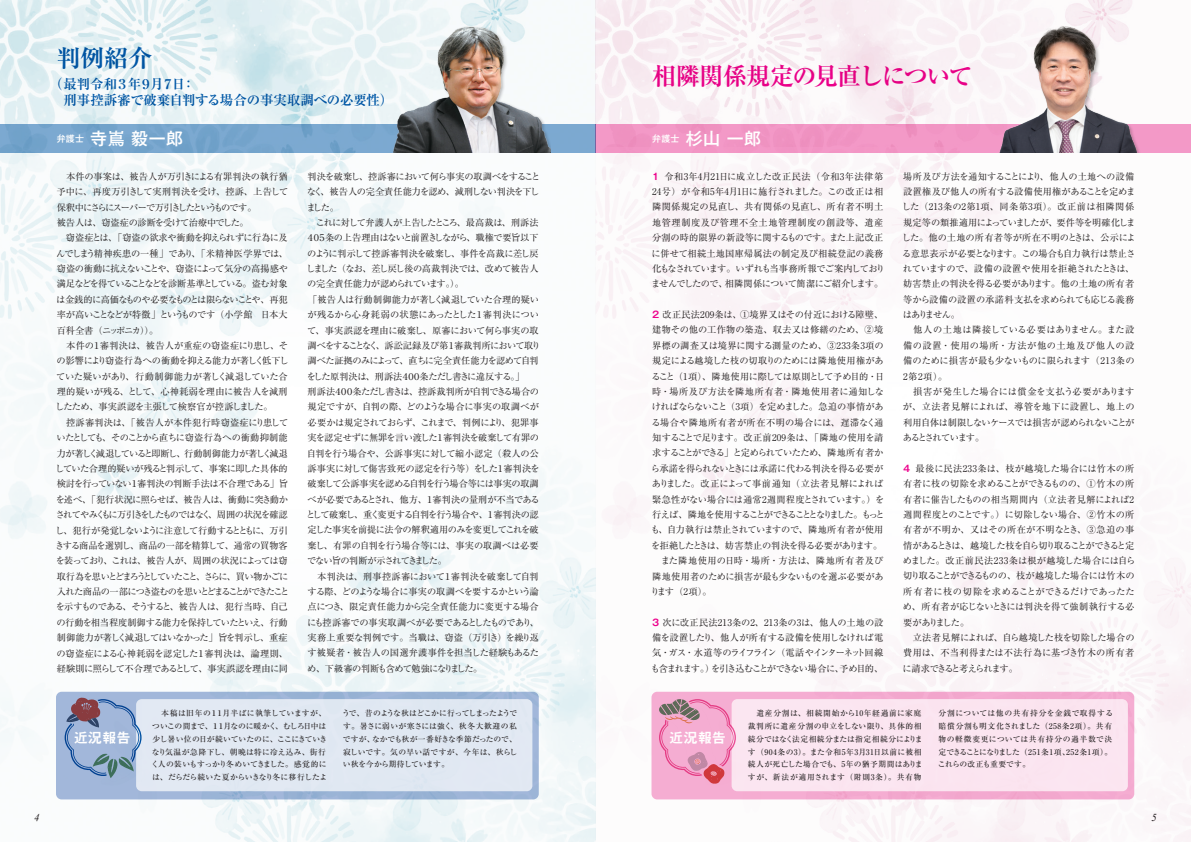
<style>
.page{position:relative;width:1191px;height:842px;background:#fff}
.page>*{position:absolute;margin:0;border:0;box-sizing:border-box;transform-origin:0 0}
.t1{font:700 24.1px "Ryumin Pro";letter-spacing:-.05em;color:#ed028c}
.t2{font:700 24.1px "Ryumin Pro";color:#015aaa}
.t3{font:500 17px "Gothic MB101 Pro";letter-spacing:.025em;color:#fff}
.t4{font:14.2px "Midashi Go Pro MB31";color:#fff}
.t5{font:700 13.5px/15.6px "Ryumin Pro";letter-spacing:-.02em;color:#015aaa}
.t6{font:italic 10.6px "Times New Roman";color:#231f20}
.t7{font:9.2px/15.4px "Ryumin Pro";letter-spacing:-.035em;color:#231f20}
.t8{font:9.2px/15.4px "Ryumin Pro";letter-spacing:-.06em;color:#231f20}
.t9{font:9.2px/15.4px "Ryumin Pro";letter-spacing:-.015em;color:#231f20}
.t10{font:9.2px/15.4px "Ryumin Pro";color:#231f20}
.t11{font:9.2px/15.4px "Ryumin Pro";letter-spacing:-.01em;color:#231f20}
.t12{font:9.2px/15.4px "Ryumin Pro";letter-spacing:.02em;color:#231f20}
.t13{font:500 7.8px/12.8px "Ryumin Pro";letter-spacing:.02em;color:#231f20;text-align:justify}
.t14{font:500 7.8px/12.8px "Ryumin Pro";letter-spacing:.06em;color:#231f20}
.t15{font:500 7.8px/12.8px "Ryumin Pro";letter-spacing:-.01em;color:#231f20}
.s1{font-family:"Gothic MB101 Pro De";font-weight:700;color:#ed028c}
</style>
<div class="page">
<img style="left:0;top:0;width:1132px;height:124px">
<div style="left:651px;top:692px;width:483px;height:107px;background:#f5add2;border-radius:6px"></div>
<div style="left:731px;top:699px;width:396px;height:92px;background:#fbe5f0;border-radius:6px"></div>
<div style="left:56px;top:692px;width:483px;height:107px;background:linear-gradient(to right,#a1b6d9,#99b3d5);border-radius:6px"></div>
<div style="left:136px;top:699px;width:396px;height:92px;background:#e1e8f2;border-radius:6px"></div>
<svg style="left:0;top:124px;width:595px;height:29px;background:#77a5cd"></svg>
<div style="left:595px;top:124px;width:596px;height:29px;background:#f398c7"></div>
<img style="left:391px;top:26px;width:159px;height:127px">
<div style="left:992px;top:25px;width:159px;height:128px;background:#231f20;opacity:.3"></div>
<img style="left:992px;top:25px;width:154px;height:128px">
<svg style="left:659px;top:699px;width:77px;height:85px"></svg>
<svg style="left:65px;top:697px;width:76px;height:85px;background:#93a4c3"></svg>
<h1 class="t2" style="left:57px;top:39px;width:97px">判例紹介</h1>
<h3 class="t5" style="left:64px;top:75px;width:331px;text-indent:-14px">（最判令和３年９月７日：<br>刑事控訴審で破棄自判する場合の事実取調べの必要性）</h3>
<h1 class="t1" style="left:652px;top:57px;width:322px">相隣関係規定の見直しについて</h1>
<h2 class="t3" style="left:57px;top:124px;width:128px"><sup>弁護士</sup> 寺嶌 毅一郎</h2>
<h2 class="t3" style="left:652px;top:124px;width:110px"><sup>弁護士</sup> 杉山 一郎</h2>
<p class="t8" style="left:55px;top:168px;width:236px">　本件の事案は、被告人が万引きによる有罪判決の執行猶予中に、再度万引きして実刑判決を受け、控訴、上告して保釈中にさらにスーパーで万引きしたというものです。<br>被告人は、窃盗症の診断を受けて治療中でした。<br>　窃盗症とは、「窃盗の欲求や衝動を抑えられずに行為に及んでしまう精神疾患の一種」であり、「米精神医学界では、窃盗の衝動に抗えないことや、窃盗によって気分の高揚感や満足などを得ていることなどを診断基準としている。盗む対象は金銭的に高価なものや必要なものとは限らないことや、再犯率が高いことなどが特徴」というものです（小学館　日本大百科全書（ニッポニカ））。<br>　本件の１審判決は、被告人が重症の窃盗症にり患し、その影響により窃盗行為への衝動を抑える能力が著しく低下していた疑いがあり、行動制御能力が著しく減退していた合理的疑いが残る、として、心神耗弱を理由に被告人を減刑したため、事実誤認を主張して検察官が控訴しました。<br>　控訴審判決は、「被告人が本件犯行時窃盗症にり患していたとしても、そのことから直ちに窃盗行為への衝動抑制能力が著しく減退していると即断し、行動制御能力が著しく減退していた合理的疑いが残ると判示して、事案に即した具体的検討を行っていない１審判決の判断手法は不合理である」旨を述べ、「犯行状況に照らせば、被告人は、衝動に突き動かされてやみくもに万引きをしたものではなく、周囲の状況を確認し、犯行が発覚しないように注意して行動するとともに、万引きする商品を選別し、商品の一部を精算して、通常の買物客を装っており、これは、被告人が、周囲の状況によっては窃取行為を思いとどまろうとしていたこと、さらに、買い物かごに入れた商品の一部につき盗むのを思いとどまることができたことを示すものである、そうすると、被告人は、犯行当時、自己の行動を相当程度制御する能力を保持していたといえ、行動制御能力が著しく減退してはいなかった」旨を判示し、重症の窃盗症による心神耗弱を認定した１審判決は、論理則、経験則に照らして不合理であるとして、事実誤認を理由に同</p>
<p class="t7" style="left:306px;top:168px;width:236px">判決を破棄し、控訴審において何ら事実の取調べをすることなく、被告人の完全責任能力を認め、減刑しない判決を下しました。<br>　これに対して弁護人が上告したところ、最高裁は、刑訴法<br>４０５条の上告理由はないと前置きしながら、職権で要旨以下のように判示して控訴審判決を破棄し、事件を高裁に差し戻しました（なお、差し戻し後の高裁判決では、改めて被告人の完全責任能力が認められています。）。<br>「被告人は行動制御能力が著しく減退していた合理的疑いが残るから心身耗弱の状態にあったとした１審判決について、事実誤認を理由に破棄し、原審において何ら事実の取調べをすることなく、訴訟記録及び第１審裁判所において取り調べた証拠のみによって、直ちに完全責任能力を認めて自判をした原判決は、刑訴法４００条ただし書きに違反する。」<br>刑訴法４００条ただし書きは、控訴裁判所が自判できる場合の規定ですが、自判の際、どのような場合に事実の取調べが必要かは規定されておらず、これまで、判例により、犯罪事実を認定せずに無罪を言い渡した１審判決を破棄して有罪の自判を行う場合や、公訴事実に対して縮小認定（殺人の公訴事実に対して傷害致死の認定を行う等）をした１審判決を破棄して公訴事実を認める自判を行う場合等には事実の取調べが必要であるとされ、他方、１審判決の量刑が不当であるとして破棄し、重く変更する自判を行う場合や、１審判決の認定した事実を前提に法令の解釈適用のみを変更してこれを破棄し、有罪の自判を行う場合等には、事実の取調べは必要でない旨の判断が示されてきました。<br>　本判決は、刑事控訴審において１審判決を破棄して自判する際、どのような場合に事実の取調べを要するかという論点につき、限定責任能力から完全責任能力に変更する場合にも控訴審での事実取調べが必要であるとしたものであり、実務上重要な判例です。当職は、窃盗（万引き）を繰り返す被疑者・被告人の国選弁護事件を担当した経験もあるため、下級審の判断も含めて勉強になりました。</p>
<p class="t12" style="left:651px;top:168px;width:235px"><span class="s1">1</span> 令和3年4月21日に成立した改正民法（令和3年法律第<br>24号）が令和5年4月1日に施行されました。この改正は相隣関係規定の見直し、共有関係の見直し、所有者不明土地管理制度及び管理不全土地管理制度の創設等、遺産分割の時的限界の新設等に関するものです。また上記改正に併せて相続土地国庫帰属法の制定及び相続登記の義務化もなされています。いずれも当事務所報でご案内しておりませんでしたので、相隣関係について簡潔にご紹介します。</p>
<p class="t9" style="left:650px;top:306px;width:236px"><span class="s1">２</span> 改正民法209条は、①境界又はその付近における障壁、建物その他の工作物の築造、収去又は修繕のため、②境界標の調査又は境界に関する測量のため、③233条3項の規定による越境した枝の切取りのためには隣地使用権があること（1項）、隣地使用に際しては原則として予め目的・日時・場所及び方法を隣地所有者・隣地使用者に通知しなければならないこと（3項）を定めました。急迫の事情がある場合や隣地所有者が所在不明の場合には、遅滞なく通知することで足ります。改正前209条は、「隣地の使用を請求することができる」と定められていたため、隣地所有者から承諾を得られないときには承諾に代わる判決を得る必要がありました。改正によって事前通知（立法者見解によれば緊急性がない場合には通常2週間程度とされています。）を行えば、隣地を使用することができることとなりました。もっとも、自力執行は禁止されていますので、隣地所有者が使用を拒絶したときは、妨害禁止の判決を得る必要があります。　また隣地使用の日時・場所・方法は、隣地所有者及び隣地使用者のために損害が最も少ないものを選ぶ必要があります（2項）。</p>
<p class="t7" style="left:651px;top:614px;width:234px;text-align:justify"><span class="s1">３</span> 次に改正民法213条の2、213条の3は、他人の土地の設備を設置したり、他人が所有する設備を使用しなければ電気・ガス・水道等のライフライン（電話やインターネット回線も含まれます。）を引き込むことができない場合に、予め目的、</p>
<p class="t10" style="left:901px;top:168px;width:235px">場所及び方法を通知することにより、他人の土地への設備設置権及び他人の所有する設備使用権があることを定めました（213条の2第1項、同条第3項）。改正前は相隣関係規定等の類推適用によっていましたが、要件等を明確化しました。他の土地の所有者等が所在不明のときは、公示による意思表示が必要となります。この場合も自力執行は禁止されていますので、設備の設置や使用を拒絶されたときは、妨害禁止の判決を得る必要があります。他の土地の所有者等から設備の設置の承諾料支払を求められても応じる義務はありません。<br>　他人の土地は隣接している必要はありません。また設備の設置・使用の場所・方法が他の土地及び他人の設備のために損害が最も少ないものに限られます（213条の<br>2第2項）。<br>　損害が発生した場合には償金を支払う必要がありますが、立法者見解によれば、導管を地下に設置し、地上の利用自体は制限しないケースでは損害が認められないことがあるとされています。</p>
<p class="t11" style="left:902px;top:460px;width:235px"><span class="s1">４</span> 最後に民法233条は、枝が越境した場合には竹木の所有者に枝の切除を求めることができるものの、①竹木の所有者に催告したものの相当期間内（立法者見解によれば2週間程度とのことです。）に切除しない場合、②竹木の所有者が不明か、又はその所在が不明なとき、③急迫の事情があるときは、越境した枝を自ら切り取ることができると定めました。改正前民法233条は根が越境した場合には自ら切り取ることができるものの、枝が越境した場合には竹木の所有者に枝の切除を求めることができるだけであったため、所有者が応じないときには判決を得て強制執行する必要がありました。<br>　立法者見解によれば、自ら越境した枝を切除した場合の費用は、不当利得または不法行為に基づき竹木の所有者に請求できると考えられます。</p>
<h3 class="t4" style="left:74px;top:726px;width:58px">近況報告</h3>
<p class="t15" style="left:151px;top:706px;width:178px">　本稿は旧年の１１月半ばに執筆していますが、ついこの間まで、１１月なのに暖かく、むしろ日中は少し暑い位の日が続いていたのに、ここにきていきなり気温が急降下し、朝晩は特に冷え込み、街行く人の装いもすっかり冬めいてきました。感覚的には、だらだら続いた夏からいきなり冬に移行したよ</p>
<p class="t13" style="left:342px;top:706px;width:177px">うで、昔のような秋はどこかに行ってしまったようです。暑さに弱いが寒さには強く、秋冬大歓迎の私ですが、なかでも秋が一番好きな季節だったので、寂しいです。気の早い話ですが、今年は、秋らしい秋を今から期待しています。</p>
<h3 class="t4" style="left:669px;top:726px;width:58px">近況報告</h3>
<p class="t14" style="left:748px;top:706px;width:176px">　遺産分割は、相続開始から10年経過前に家庭裁判所に遺産分割の申立をしない限り、具体的相続分ではなく法定相続分または指定相続分によります（904条の3）。また令和5年3月31日以前に被相続人が死亡した場合でも、5年の猶予期間はありますが、新法が適用されます（附則3条）。共有物</p>
<p class="t13" style="left:937px;top:706px;width:177px">分割については他の共有持分を金銭で取得する賠償分割も明文化されました（258条2項）。共有物の軽微変更については共有持分の過半数で決定できることになりました（251条1項、252条1項）。これらの改正も重要です。</p>
<p class="t6" style="left:34px;top:810px;width:7px">4</p>
<p class="t6" style="left:1151px;top:810px;width:7px">5</p>
</div>
